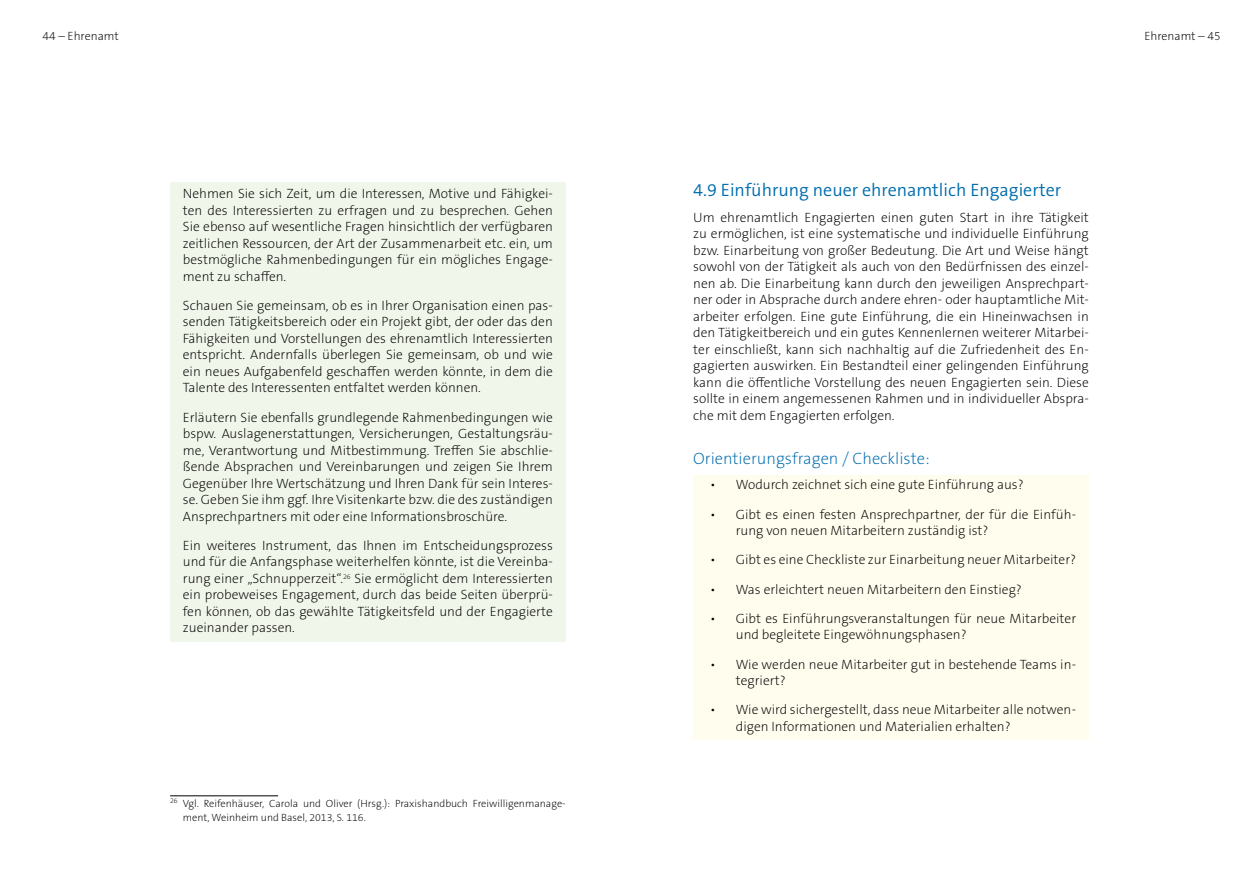
<style>
.page{position:relative;width:1259px;height:893px;background:#fff}
.page>*{position:absolute;margin:0;border:0;box-sizing:border-box;transform-origin:0 0}
.t1{font:300 18px "The Sans B W4";color:#006dae}
.t2{font:200 16.5px "The Sans B W2";color:#006dae}
.t3{font:200 13.5px/16.5px "The Sans B W2";color:#000;text-align:justify}
.t4{font:200 12px "The Sans B W2";color:#000}
.t5{font:200 10.5px/13.5px "The Sans B W2";color:#000}
</style>
<div class="page">
<div style="left:170px;top:183px;width:396px;height:459px;background:#f1f6eb"></div>
<div style="left:693px;top:475px;width:396px;height:265px;background:#fffdee"></div>
<hr style="left:170px;top:796px;width:108px;height:1px;background:#000">
<p class="t4" style="left:43px;top:28px;width:78px">44 – Ehrenamt</p>
<p class="t4" style="left:1144px;top:28px;width:78px">Ehrenamt – 45</p>
<p class="t3" style="left:183px;top:185px;width:371px">Nehmen Sie sich Zeit, um die Interessen, Motive und Fähigkei&shy;ten des Interessierten zu erfragen und zu besprechen. Gehen Sie ebenso auf wesentliche Fragen hinsichtlich der verfügbaren zeitlichen Ressourcen, der Art der Zusammenarbeit etc. ein, um bestmögliche Rahmenbedingungen für ein mögliches Engage&shy;ment zu schaffen.</p>
<p class="t3" style="left:183px;top:297px;width:371px">Schauen Sie gemeinsam, ob es in Ihrer Organisation einen pas&shy;senden Tätigkeitsbereich oder ein Projekt gibt, der oder das den Fähigkeiten und Vorstellungen des ehrenamtlich Interessierten entspricht. Andernfalls überlegen Sie gemeinsam, ob und wie ein neues Aufgabenfeld geschaffen werden könnte, in dem die Talente des Interessenten entfaltet werden können.</p>
<p class="t3" style="left:183px;top:409px;width:371px">Erläutern Sie ebenfalls grundlegende Rahmenbedingungen wie bspw. Auslagenerstattungen, Versicherungen, Gestaltungsräu&shy;me, Verantwortung und Mitbestimmung. Treffen Sie abschlie&shy;ßende Absprachen und Vereinbarungen und zeigen Sie Ihrem Gegenüber Ihre Wertschätzung und Ihren Dank für sein Interes&shy;se. Geben Sie ihm ggf. Ihre Visitenkarte bzw. die des zuständigen Ansprechpartners mit oder eine Informationsbroschüre.</p>
<p class="t3" style="left:183px;top:537px;width:371px">Ein weiteres Instrument, das Ihnen im Entscheidungsprozess und für die Anfangsphase weiterhelfen könnte, ist die Vereinba&shy;rung einer „Schnupperzeit“.<sup>26</sup> Sie ermöglicht dem Interessierten ein probeweises Engagement, durch das beide Seiten überprü&shy;fen können, ob das gewählte Tätigkeitsfeld und der Engagierte zueinander passen.</p>
<p class="t5" style="left:183px;top:797px;width:384px;text-indent:-13px"><sup>26</sup> Vgl. Reifenhäuser, Carola und Oliver (Hrsg.): Praxishandbuch Freiwilligenmanage&shy;ment, Weinheim und Basel, 2013, S. 116.</p>
<h1 class="t1" style="left:693px;top:179px;width:369px">4.9 Einführung neuer ehrenamtlich Engagierter</h1>
<p class="t3" style="left:693px;top:209px;width:397px">Um ehrenamtlich Engagierten einen guten Start in ihre Tätigkeit zu ermöglichen, ist eine systematische und individuelle Einführung bzw. Einarbeitung von großer Bedeutung. Die Art und Weise hängt sowohl von der Tätigkeit als auch von den Bedürfnissen des einzel&shy;nen ab. Die Einarbeitung kann durch den jeweiligen Ansprechpart&shy;ner oder in Absprache durch andere ehren- oder hauptamtliche Mit&shy;arbeiter erfolgen. Eine gute Einführung, die ein Hineinwachsen in den Tätigkeitbereich und ein gutes Kennenlernen weiterer Mitarbei&shy;ter einschließt, kann sich nachhaltig auf die Zufriedenheit des En&shy;gagierten auswirken. Ein Bestandteil einer gelingenden Einführung kann die öffentliche Vorstellung des neuen Engagierten sein. Diese sollte in einem angemessenen Rahmen und in individueller Abspra&shy;che mit dem Engagierten erfolgen.</p>
<p class="t2" style="left:693px;top:448px;width:238px">Orientierungsfragen / Checkliste:</p>
<p class="t3" style="left:710px;top:477px;width:315px">• Wodurch zeichnet sich eine gute Einführung aus?</p>
<p class="t3" style="left:736px;top:506px;width:342px;text-indent:-26px">• Gibt es einen festen Ansprechpartner, der für die Einfüh&shy;rung von neuen Mitarbeitern zuständig ist?</p>
<p class="t3" style="left:710px;top:552px;width:367px">• Gibt es eine Checkliste zur Einarbeitung neuer Mitarbeiter?</p>
<p class="t3" style="left:710px;top:581px;width:313px">• Was erleichtert neuen Mitarbeitern den Einstieg?</p>
<p class="t3" style="left:736px;top:610px;width:342px;text-indent:-26px">• Gibt es Einführungsveranstaltungen für neue Mitarbeiter und begleitete Eingewöhnungsphasen?</p>
<p class="t3" style="left:736px;top:656px;width:342px;text-indent:-26px">• Wie werden neue Mitarbeiter gut in bestehende Teams in&shy;tegriert?</p>
<p class="t3" style="left:736px;top:702px;width:342px;text-indent:-26px">• Wie wird sichergestellt, dass neue Mitarbeiter alle notwen&shy;digen Informationen und Materialien erhalten?</p>
</div>
